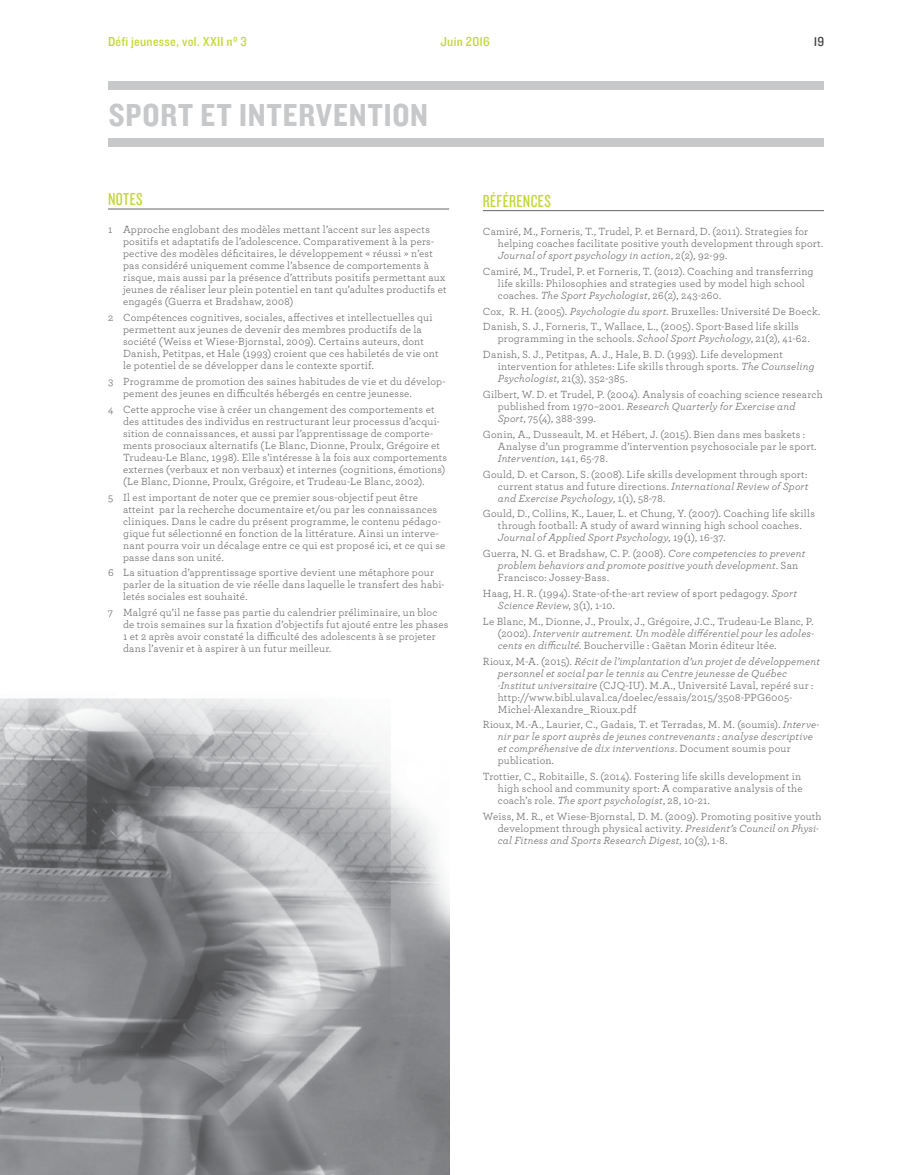
<style>
.page{position:relative;width:905px;height:1175px;background:#fff}
.page>*{position:absolute;margin:0;border:0;box-sizing:border-box;transform-origin:0 0}
.t1{font:33px "Knockout HTF50 Welterweight";letter-spacing:.035em;color:#c7c8ca}
.t2{font:18px "Knockout HTF28 Junior Featherwt";letter-spacing:.025em;color:#c1d82f}
.t3{font:13.5px "Knockout HTF30 Junior Welterwt";letter-spacing:.02em;color:#c1d82f}
.t4{font:13.5px "Knockout HTF30 Junior Welterwt";color:#414042}
.t5{font:10.8px/12px "Archer";letter-spacing:.02em;color:#636466}
.t6{font:italic 10.8px/12px "Archer";letter-spacing:.015em;color:#636466}
.s1{font-style:italic}
.s2{font-style:normal}
</style>
<div class="page">
<img style="left:0;top:698px;width:449px;height:476px">
<hr style="left:108px;top:209px;width:341px;height:1px;background:#636466">
<hr style="left:483px;top:210px;width:341px;height:1px;background:#636466">
<div style="left:108px;top:81px;width:716px;height:8px;background:#c7c8ca"></div>
<div style="left:108px;top:139px;width:716px;height:8px;background:#c7c8ca"></div>
<p class="t3" style="left:108px;top:35px;width:140px">Défi jeunesse, vol. XXII nº 3</p>
<p class="t3" style="left:440px;top:35px;width:51px">Juin 2016</p>
<p class="t4" style="left:813px;top:35px;width:12px">19</p>
<h1 class="t1" style="left:109px;top:97px;width:52px">SPORT</h1>
<h1 class="t1" style="left:201px;top:97px;width:229px">ET INTERVENTION</h1>
<h2 class="t2" style="left:108px;top:190px;width:36px">NOTES</h2>
<p class="t5" style="left:123px;top:223px;width:325px;text-indent:-15px">1 Approche englobant des modèles mettant l’accent sur les aspects positifs et adaptatifs de l’adolescence. Comparativement à la pers&shy;pective des modèles déficitaires, le développement « réussi » n’est pas considéré uniquement comme l’absence de comportements à risque, mais aussi par la présence d’attributs positifs permettant aux jeunes de réaliser leur plein potentiel en tant qu’adultes productifs et engagés (Guerra et Bradshaw, 2008)</p>
<p class="t5" style="left:123px;top:311px;width:317px;text-indent:-15px">2 Compétences cognitives, sociales, affectives et intellectuelles qui permettent aux jeunes de devenir des membres productifs de la société (Weiss et Wiese-Bjornstal, 2009). Certains auteurs, dont Danish, Petitpas, et Hale (1993) croient que ces habiletés de vie ont le potentiel de se développer dans le contexte sportif.</p>
<p class="t5" style="left:123px;top:375px;width:324px;text-indent:-15px">3 Programme de promotion des saines habitudes de vie et du dévelop&shy;pement des jeunes en difficultés hébergés en centre jeunesse.</p>
<p class="t5" style="left:123px;top:403px;width:325px;text-indent:-15px">4 Cette approche vise à créer un changement des comportements et des attitudes des individus en restructurant leur processus d’acqui&shy;sition de connaissances, et aussi par l’apprentissage de comporte&shy;ments prosociaux alternatifs (Le Blanc, Dionne, Proulx, Grégoire et Trudeau-Le Blanc, 1998). Elle s’intéresse à la fois aux comportements externes (verbaux et non verbaux) et internes (cognitions, émotions) (Le Blanc, Dionne, Proulx, Grégoire, et Trudeau-Le Blanc, 2002).</p>
<p class="t5" style="left:123px;top:490px;width:324px;text-indent:-15px">5 Il est important de noter que ce premier sous-objectif peut être atteint par la recherche documentaire et/ou par les connaissances cliniques. Dans le cadre du présent programme, le contenu pédago&shy;gique fut sélectionné en fonction de la littérature. Ainsi un interve&shy;nant pourra voir un décalage entre ce qui est proposé ici, et ce qui se passe dans son unité.</p>
<p class="t5" style="left:123px;top:566px;width:323px;text-indent:-15px">6 La situation d’apprentissage sportive devient une métaphore pour parler de la situation de vie réelle dans laquelle le transfert des habi&shy;letés sociales est souhaité.</p>
<p class="t5" style="left:123px;top:606px;width:327px;text-indent:-15px">7 Malgré qu’il ne fasse pas partie du calendrier préliminaire, un bloc de trois semaines sur la fixation d’objectifs fut ajouté entre les phases 1 et 2 après avoir constaté la difficulté des adolescents à se projeter dans l’avenir et à aspirer à un futur meilleur.</p>
<h2 class="t2" style="left:483px;top:191px;width:69px">RÉFÉRENCES</h2>
<p class="t5" style="left:498px;top:225px;width:326px;text-indent:-15px">Camiré, M., Forneris, T., Trudel, P. et Bernard, D. (2011). Strategies for helping coaches facilitate positive youth development through sport.<br><span class="s1">Journal of sport psychology in action</span>, 2(2), 92-99.</p>
<p class="t5" style="left:498px;top:265px;width:317px;text-indent:-15px">Camiré, M., Trudel, P. et Forneris, T. (2012). Coaching and transferring life skills: Philosophies and strategies used by model high school coaches. <span class="s1">The Sport Psychologist</span>, 26(2), 243-260.</p>
<p class="t5" style="left:483px;top:303px;width:339px;line-height:15.8px">Cox, R. H. (2005). <span class="s1">Psychologie du sport</span>. Bruxelles: Université De Boeck.<br>Danish, S. J., Forneris, T., Wallace, L., (2005). Sport-Based life skills</p>
<p class="t5" style="left:483px;top:330px;width:328px;line-height:15.8px;text-indent:15px">programming in the schools. <span class="s1">School Sport Psychology</span>, 21(2), 41-62.<br>Danish, S. J., Petitpas, A. J., Hale, B. D. (1993). Life development</p>
<p class="t5" style="left:498px;top:360px;width:318px">intervention for athletes: Life skills through sports. <span class="s1">The Counseling<br>Psychologist</span>, 21(3), 352-385.</p>
<p class="t5" style="left:498px;top:388px;width:326px;text-indent:-15px">Gilbert, W. D. et Trudel, P. (2004). Analysis of coaching science research published from 1970–2001. <span class="s1">Research Quarterly for Exercise and<br>Sport</span>, 75(4), 388-399.</p>
<p class="t5" style="left:498px;top:428px;width:320px;text-indent:-15px">Gonin, A., Dusseault, M. et Hébert, J. (2015). Bien dans mes baskets :<br>Analyse d’un programme d’intervention psychosociale par le sport.<br><span class="s1">Intervention</span>, 141, 65-78.</p>
<p class="t5" style="left:498px;top:467px;width:312px;text-align:justify;text-indent:-15px">Gould, D. et Carson, S. (2008). Life skills development through sport: current status and future directions. <span class="s1">International Review of Sport and Exercise Psychology</span>, 1(1), 58-78.</p>
<p class="t5" style="left:498px;top:507px;width:319px;text-indent:-15px">Gould, D., Collins, K., Lauer, L. et Chung, Y. (2007). Coaching life skills through football: A study of award winning high school coaches.<br><span class="s1">Journal of Applied Sport Psychology</span>, 19(1), 16-37.</p>
<p class="t6" style="left:498px;top:547px;width:309px;text-indent:-15px"><span class="s2">Guerra, N. G. et Bradshaw, C. P. (2008).</span> Core competencies to prevent problem behaviors and promote positive youth development<span class="s2">. San<br>Francisco: Jossey-Bass.</span></p>
<p class="t5" style="left:498px;top:587px;width:300px;text-indent:-15px">Haag, H. R. (1994). State-of-the-art review of sport pedagogy. <span class="s1">Sport<br>Science Review</span>, 3(1), 1-10.</p>
<p class="t5" style="left:498px;top:614px;width:317px;text-align:justify;text-indent:-15px">Le Blanc, M., Dionne, J., Proulx, J., Grégoire, J.C., Trudeau-Le Blanc, P. (2002). <span class="s1">Intervenir autrement. Un modèle différentiel pour les adoles&shy;cents en difficulté</span>. Boucherville : Gaëtan Morin éditeur ltée.</p>
<p class="t5" style="left:498px;top:654px;width:323px;text-indent:-15px">Rioux, M-A. (2015). <span class="s1">Récit de l’implantation d’un projet de développement personnel et social par le tennis au Centre jeunesse de Québec -Institut universitaire</span> (CJQ-IU). M.A., Université Laval, repéré sur : http://www.bibl.ulaval.ca/doelec/essais/2015/3508-PPG6005- Michel-Alexandre_Rioux.pdf</p>
<p class="t6" style="left:498px;top:718px;width:323px;text-indent:-15px"><span class="s2">Rioux, M.-A., Laurier, C., Gadais, T. et Terradas, M. M. (soumis).</span> Interve&shy;nir par le sport auprès de jeunes contrevenants : analyse descriptive et compréhensive de dix interventions<span class="s2">. Document soumis pour publication.</span></p>
<p class="t5" style="left:498px;top:770px;width:306px;text-indent:-15px">Trottier, C., Robitaille, S. (2014). Fostering life skills development in high school and community sport: A comparative analysis of the coach’s role. <span class="s1">The sport psychologist</span>, 28, 10-21.</p>
<p class="t5" style="left:498px;top:809px;width:325px;text-indent:-15px">Weiss, M. R., et Wiese-Bjornstal, D. M. (2009). Promoting positive youth development through physical activity. <span class="s1">President’s Council on Physi&shy;cal Fitness and Sports Research Digest</span>, 10(3), 1-8.</p>
</div>
